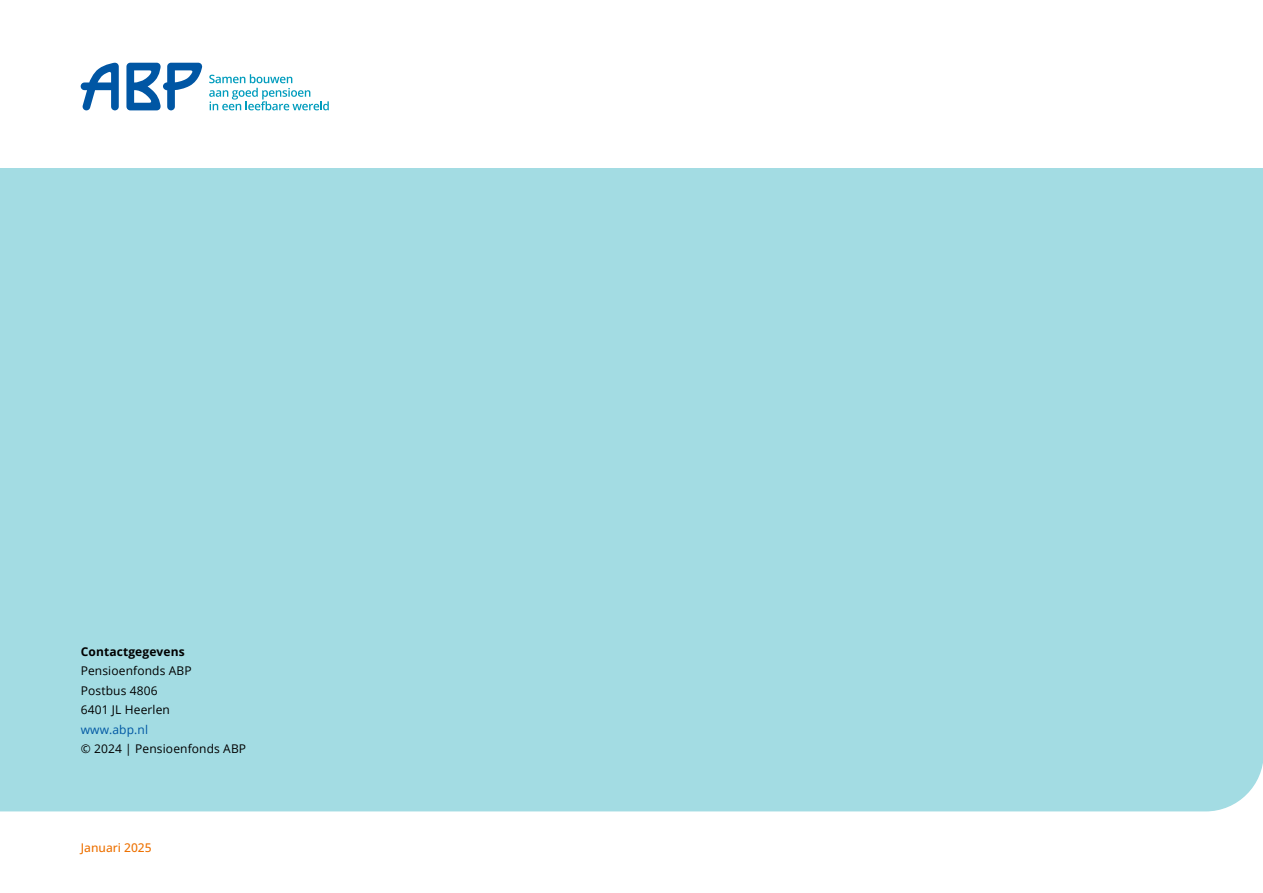
<style>
.page{position:relative;width:1263px;height:893px;background:#fff}
.page>*{position:absolute;margin:0;border:0;box-sizing:border-box;transform-origin:0 0}
.t1{font:12px/19.5px "Open Sans";letter-spacing:.01em;color:#000}
.t2{font:700 12px "Open Sans";letter-spacing:.01em;color:#000}
.t3{font:500 12px "Open Sans";color:#ed7102}
.t4{font:12px "Open Sans";letter-spacing:.01em;color:#0057a3}
</style>
<div class="page">
<div style="left:0;top:168px;width:1263px;height:644px;background:#a3dce3"></div>
<svg style="left:81px;top:63px;width:121px;height:47px"></svg>
<svg style="left:209px;top:74px;width:120px;height:36px"></svg>
<p class="t2" style="left:81px;top:643px;width:105px">Contactgegevens</p>
<p class="t1" style="left:81px;top:661px;width:112px">Pensioenfonds ABP<br>Postbus 4806<br>6401 JL Heerlen</p>
<p class="t4" style="left:81px;top:721px;width:69px">www.abp.nl</p>
<p class="t1" style="left:81px;top:739px;width:167px">© 2024 | Pensioenfonds ABP</p>
<p class="t3" style="left:81px;top:839px;width:72px">Januari 2025</p>
</div>
